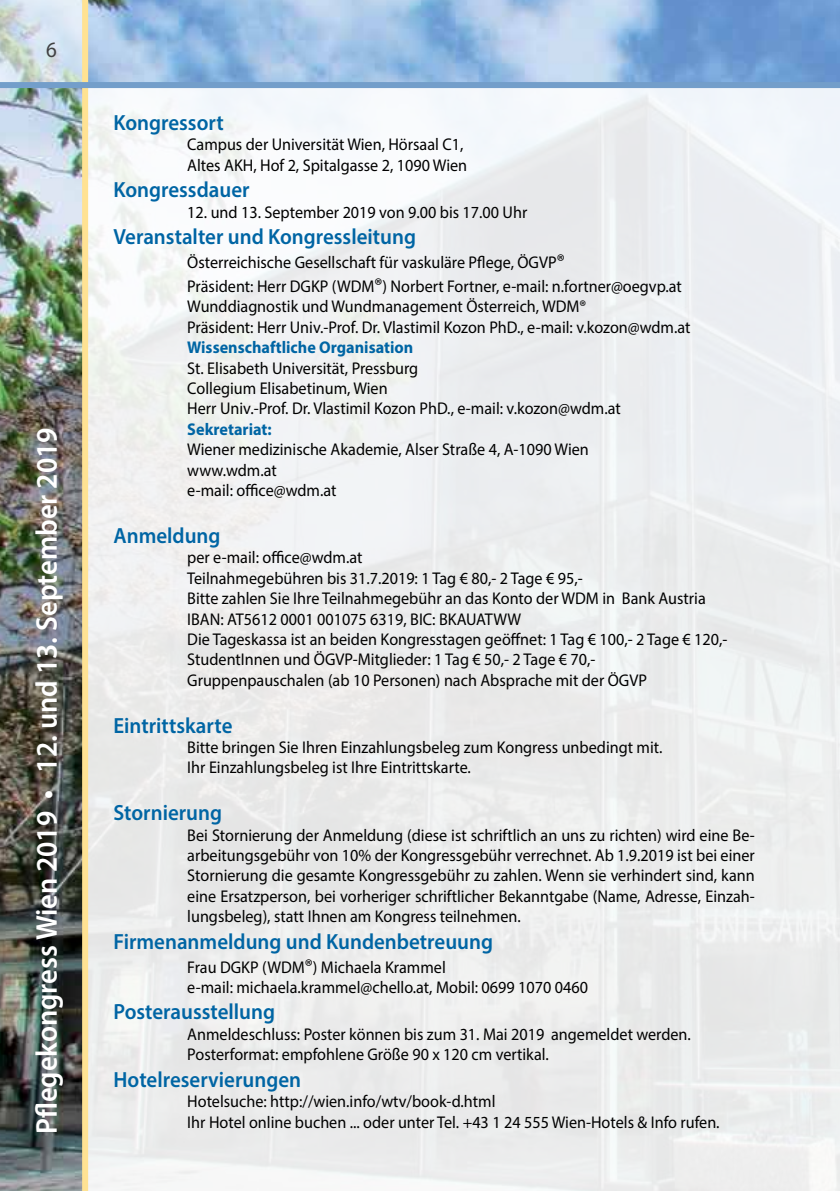
<style>
.page{position:relative;width:840px;height:1191px;background:#fff}
.page>*{position:absolute;margin:0;border:0;box-sizing:border-box;transform-origin:0 0}
.t1{font:600 30px "Myriad Pro";color:#fff;scale:.95 1}
.t2{font:600 22px "Myriad Pro";color:#0065a4;scale:.95 1}
.t3{font:22px "Myriad Pro";color:#414042;scale:.95 1}
.t4{font:17px/20.4px "Myriad Pro";color:#000;scale:.95 1}
.t5{font:700 17px "Myriad Pro";color:#0065a4;scale:.95 1}
.s1{font-size:20px}
</style>
<div class="page">
<img style="left:0;top:0;width:839px;height:1191px">
<div style="left:85px;top:85px;width:754px;height:1106px;background:linear-gradient(to right,#eff0ef,#eceef0)"></div>
<svg style="left:0;top:0;width:82px;height:82px;background:#d2dee4"></svg>
<div style="left:82px;top:0;width:6px;height:1191px;background:#ffe293"></div>
<div style="left:0;top:82px;width:839px;height:6px;background:#739eca"></div>
<p class="t3" style="left:46px;top:36px;width:13px">6</p>
<h1 class="t1" style="left:28px;top:1134px;width:745px;rotate:-90deg">Pflegekongress Wien 2019 • 12. und 13. September 2019</h1>
<p class="t2" style="left:113px;top:109px;width:117px">Kongressort</p>
<p class="t4" style="left:187px;top:134px;width:296px">Campus der Universität Wien, Hörsaal C1,<br>Altes AKH, Hof 2, Spitalgasse 2, 1090 Wien</p>
<p class="t2" style="left:113px;top:176px;width:145px">Kongressdauer</p>
<p class="t4" style="left:187px;top:201px;width:359px">12. und 13. September 2019 von 9.00 bis 17.00 Uhr</p>
<p class="t2" style="left:113px;top:223px;width:320px">Veranstalter und Kongressleitung</p>
<p class="t4" style="left:187px;top:250px;width:522px;line-height:24px">Österreichische Gesellschaft für vaskuläre Pflege, ÖGVP<span class="s1">®<br></span>Präsident: Herr DGKP (WDM<span class="s1">®</span>) Norbert Fortner, e-mail: n.fortner@oegvp.at</p>
<p class="t4" style="left:187px;top:296px;width:531px">Wunddiagnostik und Wundmanagement Österreich, WDM®<br>Präsident: Herr Univ.-Prof. Dr. Vlastimil Kozon PhD., e-mail: v.kozon@wdm.at</p>
<p class="t5" style="left:187px;top:336px;width:239px">Wissenschaftliche Organisation</p>
<p class="t4" style="left:187px;top:357px;width:457px">St. Elisabeth Universität, Pressburg<br>Collegium Elisabetinum, Wien<br>Herr Univ.-Prof. Dr. Vlastimil Kozon PhD., e-mail: v.kozon@wdm.at</p>
<p class="t5" style="left:187px;top:418px;width:90px">Sekretariat:</p>
<p class="t4" style="left:187px;top:439px;width:424px">Wiener medizinische Akademie, Alser Straße 4, A-1090 Wien www.wdm.at<br>e-mail: office@wdm.at</p>
<p class="t2" style="left:113px;top:521px;width:114px">Anmeldung</p>
<p class="t4" style="left:187px;top:547px;width:570px">per e-mail: office@wdm.at<br>Teilnahmegebühren bis 31.7.2019: 1 Tag € 80,- 2 Tage € 95,-<br>Bitte zahlen Sie Ihre Teilnahmegebühr an das Konto der WDM in Bank Austria IBAN: AT5612 0001 001075 6319, BIC: BKAUATWW<br>Die Tageskassa ist an beiden Kongresstagen geöffnet: 1 Tag € 100,- 2 Tage € 120,- StudentInnen und ÖGVP-Mitglieder: 1 Tag € 50,- 2 Tage € 70,- Gruppenpauschalen (ab 10 Personen) nach Absprache mit der ÖGVP</p>
<p class="t2" style="left:113px;top:711px;width:127px">Eintrittskarte</p>
<p class="t4" style="left:187px;top:737px;width:501px">Bitte bringen Sie Ihren Einzahlungsbeleg zum Kongress unbedingt mit.<br>Ihr Einzahlungsbeleg ist Ihre Eintrittskarte.</p>
<p class="t2" style="left:113px;top:799px;width:116px">Stornierung</p>
<p class="t4" style="left:187px;top:824px;width:598px;text-align:justify">Bei Stornierung der Anmeldung (diese ist schriftlich an uns zu richten) wird eine Be&shy;arbeitungsgebühr von 10% der Kongressgebühr verrechnet. Ab 1.9.2019 ist bei einer Stornierung die gesamte Kongressgebühr zu zahlen. Wenn sie verhindert sind, kann eine Ersatzperson, bei vorheriger schriftlicher Bekanntgabe (Name, Adresse, Einzah&shy;lungsbeleg), statt Ihnen am Kongress teilnehmen.</p>
<p class="t2" style="left:113px;top:927px;width:401px">Firmenanmeldung und Kundenbetreuung</p>
<p class="t4" style="left:187px;top:956px;width:423px">Frau DGKP (WDM<span class="s1">®</span>) Michaela Krammel<br>e-mail: michaela.krammel@chello.at, Mobil: 0699 1070 0460</p>
<p class="t2" style="left:113px;top:998px;width:171px">Posterausstellung</p>
<p class="t4" style="left:187px;top:1023px;width:531px">Anmeldeschluss: Poster können bis zum 31. Mai 2019 angemeldet werden.<br>Posterformat: empfohlene Größe 90 x 120 cm vertikal.</p>
<p class="t2" style="left:113px;top:1065px;width:199px">Hotelreservierungen</p>
<p class="t4" style="left:187px;top:1091px;width:561px">Hotelsuche: http://wien.info/wtv/book-d.html<br>Ihr Hotel online buchen ... oder unter Tel. +43 1 24 555 Wien-Hotels &amp; Info rufen.</p>
</div>
